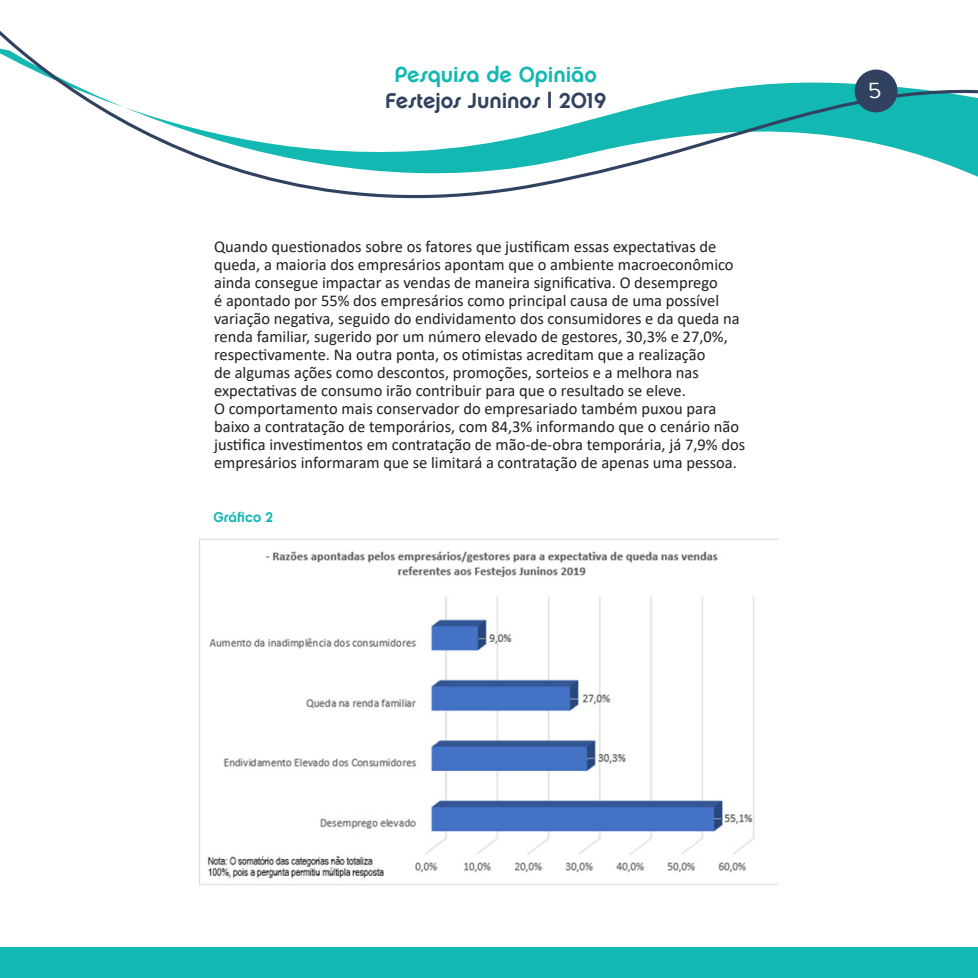
<style>
.page{position:relative;width:978px;height:978px;background:#fff}
.page>*{position:absolute;margin:0;border:0;box-sizing:border-box;transform-origin:0 0}
.t1{font:21.6px "Chalet New York Nineteen Seventy";letter-spacing:-.005em;color:#314260}
.t2{font:21.6px "Chalet New York Nineteen Seventy";letter-spacing:-.005em;color:#13b8b3}
.t3{font:21.6px "Comercio Sans";color:#fff}
.corpoParagrafo{font:16.5px/18px "Calibri";color:#231f20}
.Estilo_de_parágrafo{font:14.1px "Chalet New York Nineteen Seventy";color:#13b8b3}
</style>
<div class="page">
<div style="left:0;top:947px;width:978px;height:31px;background:#13b8b3"></div>
<svg style="left:0;top:31px;width:978px;height:168px"></svg>
<div style="left:855px;top:70px;width:43px;height:42px;background:#314260;border-radius:50%"></div>
<img style="left:200px;top:538px;width:578px;height:347px">
<h1 class="t2" style="left:394px;top:61px;width:204px">Pesquisa de Opinião</h1>
<h1 class="t1" style="left:385px;top:87px;width:223px">Festejos Juninos | 2019</h1>
<p class="corpoParagrafo" style="left:214px;top:237px;width:527px">Quando questionados sobre os fatores que justificam essas expectativas de queda, a maioria dos empresários apontam que o ambiente macroeconômico ainda consegue impactar as vendas de maneira significativa. O desemprego<br>é apontado por 55% dos empresários como principal causa de uma possível variação negativa, seguido do endividamento dos consumidores e da queda na renda familiar, sugerido por um número elevado de gestores, 30,3% e 27,0%, respectivamente. Na outra ponta, os otimistas acreditam que a realização<br>de algumas ações como descontos, promoções, sorteios e a melhora nas expectativas de consumo irão contribuir para que o resultado se eleve.</p>
<p class="corpoParagrafo" style="left:214px;top:399px;width:533px">O comportamento mais conservador do empresariado também puxou para baixo a contratação de temporários, com 84,3% informando que o cenário não justifica investimentos em contratação de mão-de-obra temporária, já 7,9% dos empresários informaram que se limitará a contratação de apenas uma pessoa.</p>
<p class="Estilo_de_parágrafo" style="left:213px;top:509px;width:61px">Gráfico 2</p>
<h1 class="t3" style="left:868px;top:79px;width:16px">5</h1>
</div>
